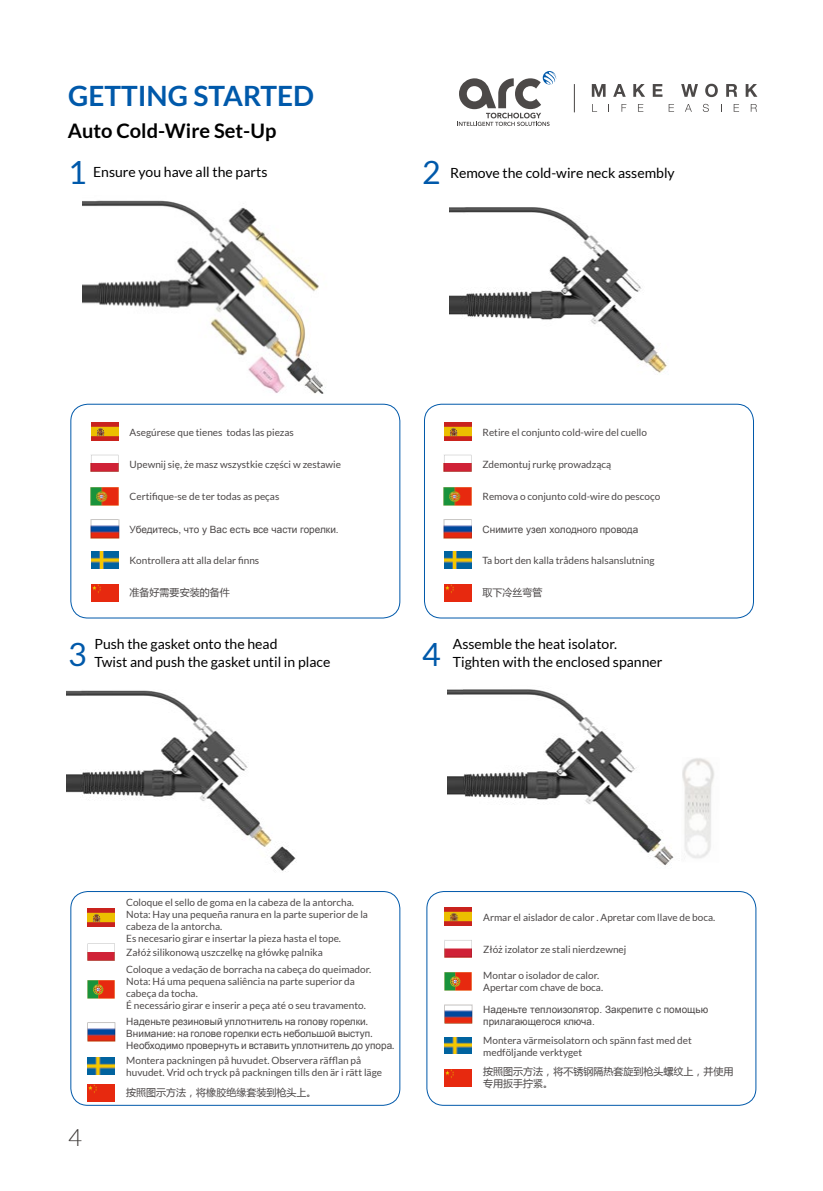
<style>
.page{position:relative;width:823px;height:1191px;background:#fff}
.page>*{position:absolute;margin:0;border:0;box-sizing:border-box;transform-origin:0 0}
.t1{font:32px "Lato";color:#0059aa}
.t2{font:700 28px "Lato";color:#0059aa}
.t3{font:300 24px "Lato";color:#3e3a39}
.t4{font:700 20px "Lato";color:#000}
.t5{font:14px/18px "Lato";color:#000}
.t6{font:10px/12px "Lato";color:#4c4848}
.t7{font:10px/12px "Arial";color:#4c4848}
.t8{font:10px/12px "Microsoft Ya Hei";color:#4c4848}
.s1{font-family:"Lato"}
</style>
<div class="page">
<img style="left:83px;top:200px;width:243px;height:194px">
<img style="left:66px;top:690px;width:230px;height:182px">
<img style="left:447px;top:689px;width:227px;height:176px">
<img style="left:449px;top:207px;width:218px;height:166px">
<svg style="left:573px;top:84px;width:1px;height:28px"></svg>
<svg style="left:457px;top:71px;width:99px;height:55px"></svg>
<svg style="left:591px;top:84px;width:14px;height:13px"></svg>
<svg style="left:613px;top:84px;width:12px;height:13px"></svg>
<svg style="left:633px;top:84px;width:11px;height:13px"></svg>
<svg style="left:652px;top:84px;width:10px;height:13px"></svg>
<svg style="left:681px;top:84px;width:16px;height:13px"></svg>
<svg style="left:705px;top:84px;width:12px;height:13px"></svg>
<svg style="left:726px;top:84px;width:10px;height:13px"></svg>
<svg style="left:745px;top:84px;width:12px;height:13px"></svg>
<svg style="left:621px;top:104px;width:5px;height:8px"></svg>
<svg style="left:638px;top:104px;width:5px;height:8px"></svg>
<svg style="left:668px;top:104px;width:5px;height:8px"></svg>
<svg style="left:685px;top:104px;width:6px;height:8px"></svg>
<svg style="left:702px;top:104px;width:6px;height:8px"></svg>
<svg style="left:733px;top:104px;width:5px;height:8px"></svg>
<svg style="left:750px;top:104px;width:6px;height:8px"></svg>
<img style="left:91px;top:422px;width:27px;height:18px">
<img style="left:444px;top:422px;width:27px;height:18px">
<img style="left:91px;top:487px;width:27px;height:18px">
<img style="left:443px;top:487px;width:28px;height:18px">
<img style="left:91px;top:584px;width:27px;height:17px">
<img style="left:444px;top:584px;width:27px;height:17px">
<img style="left:91px;top:552px;width:27px;height:16px">
<img style="left:444px;top:552px;width:27px;height:16px">
<svg style="left:91px;top:455px;width:27px;height:17px"></svg>
<svg style="left:444px;top:455px;width:27px;height:17px"></svg>
<img style="left:91px;top:519px;width:28px;height:19px">
<svg style="left:91px;top:520px;width:27px;height:18px"></svg>
<img style="left:443px;top:519px;width:28px;height:19px">
<svg style="left:444px;top:520px;width:27px;height:18px"></svg>
<img style="left:88px;top:908px;width:27px;height:18px">
<img style="left:88px;top:980px;width:27px;height:18px">
<img style="left:88px;top:1084px;width:27px;height:17px">
<img style="left:88px;top:1057px;width:27px;height:17px">
<svg style="left:88px;top:943px;width:27px;height:17px"></svg>
<img style="left:87px;top:1022px;width:28px;height:19px">
<svg style="left:88px;top:1022px;width:27px;height:18px"></svg>
<img style="left:444px;top:907px;width:27px;height:18px">
<img style="left:444px;top:972px;width:27px;height:18px">
<img style="left:444px;top:1069px;width:27px;height:17px">
<img style="left:444px;top:1037px;width:27px;height:16px">
<svg style="left:444px;top:940px;width:27px;height:17px"></svg>
<img style="left:444px;top:1004px;width:28px;height:19px">
<svg style="left:444px;top:1005px;width:27px;height:18px"></svg>
<img style="left:682px;top:758px;width:32px;height:101px">
<div style="left:71px;top:404px;width:329px;height:214px;border:1px solid #0059aa;border-radius:17px"></div>
<div style="left:71px;top:891px;width:329px;height:214px;border:1px solid #0059aa;border-radius:17px"></div>
<div style="left:426px;top:891px;width:329px;height:214px;border:1px solid #0059aa;border-radius:17px"></div>
<div style="left:424px;top:404px;width:329px;height:214px;border:1px solid #0059aa;border-radius:17px"></div>
<h2 class="t2" style="left:68px;top:80px;width:247px">GETTING STARTED</h2>
<h3 class="t4" style="left:68px;top:120px;width:210px">Auto Cold-Wire Set-Up</h3>
<h1 class="t1" style="left:68px;top:155px;width:20px">1</h1>
<h3 class="t5" style="left:93px;top:163px;width:176px">Ensure you have all the parts</h3>
<h1 class="t1" style="left:422px;top:155px;width:20px">2</h1>
<h3 class="t5" style="left:450px;top:163px;width:226px">Remove the cold-wire neck assembly</h3>
<p class="t6" style="left:129px;top:426px;width:166px">Asegúrese que tienes todas las piezas</p>
<p class="t6" style="left:482px;top:426px;width:166px">Retire el conjunto cold-wire del cuello</p>
<p class="t6" style="left:129px;top:458px;width:213px">Upewnij się, że masz wszystkie części w zestawie</p>
<p class="t6" style="left:482px;top:458px;width:130px">Zdemontuj rurkę prowadzącą</p>
<p class="t6" style="left:129px;top:491px;width:151px">Certifique-se de ter todas as peças</p>
<p class="t6" style="left:482px;top:491px;width:179px">Remova o conjunto cold-wire do pescoço</p>
<p class="t7" style="left:129px;top:524px;width:210px">Убедитесь, что у Вас есть все части горелки.</p>
<p class="t7" style="left:482px;top:524px;width:157px">Снимите узел холодного провода</p>
<p class="t6" style="left:129px;top:555px;width:131px">Kontrollera att alla delar finns</p>
<p class="t6" style="left:482px;top:555px;width:173px">Ta bort den kalla trådens halsanslutning</p>
<p class="t8" style="left:129px;top:586px;width:101px">准备好需要安装的备件</p>
<p class="t8" style="left:482px;top:586px;width:61px">取下冷丝弯管</p>
<h1 class="t1" style="left:68px;top:636px;width:20px">3</h1>
<h3 class="t5" style="left:94px;top:635px;width:237px">Push the gasket onto the head<br>Twist and push the gasket until in place</h3>
<h1 class="t1" style="left:422px;top:636px;width:20px">4</h1>
<h3 class="t5" style="left:452px;top:635px;width:211px">Assemble the heat isolator.<br>Tighten with the enclosed spanner</h3>
<h3 class="t3" style="left:68px;top:1124px;width:15px">4</h3>
<p class="t6" style="left:126px;top:896px;width:243px">Coloque el sello de goma en la cabeza de la antorcha.<br>Nota: Hay una pequeña ranura en la parte superior de la cabeza de la antorcha.<br>Es necesario girar e insertar la pieza hasta el tope.</p>
<p class="t6" style="left:126px;top:944px;width:246px;line-height:16.8px">Załóż silikonową uszczelkę na główkę palnika<br>Coloque a vedação de borracha na cabeça do queimador.</p>
<p class="t6" style="left:126px;top:975px;width:241px">Nota: Há uma pequena saliência na parte superior da cabeça da tocha.<br>É necessário girar e inserir a peça até o seu travamento.</p>
<p class="t7" style="left:126px;top:1015px;width:269px">Наденьте резиновый уплотнитель на голову горелки<span class="s1">.<br></span>Внимание<span class="s1">:</span> на голове горелки есть небольшой выступ<span class="s1">.<br></span>Необходимо провернуть и вставить уплотнитель до упора<span class="s1">.</span></p>
<p class="t6" style="left:126px;top:1054px;width:257px">Montera packningen på huvudet. Observera räfflan på huvudet. Vrid och tryck på packningen tills den är i rätt läge</p>
<p class="t8" style="left:126px;top:1085px;width:191px">按照图示方法，将橡胶绝缘套装到枪头上。</p>
<p class="t6" style="left:483px;top:911px;width:233px">Armar el aislador de calor . Apretar com llave de boca.</p>
<p class="t6" style="left:483px;top:943px;width:144px">Złóż izolator ze stali nierdzewnej</p>
<p class="t6" style="left:483px;top:969px;width:121px">Montar o isolador de calor.<br>Apertar com chave de boca.</p>
<p class="t7" style="left:483px;top:1003px;width:226px">Наденьте теплоизолятор. Закрепите с помощью прилагающегося ключа.</p>
<p class="t6" style="left:483px;top:1034px;width:210px">Montera värmeisolatorn och spänn fast med det medföljande verktyget</p>
<p class="t8" style="left:483px;top:1065px;width:251px">按照图示方法，将不锈钢隔热套旋到枪头螺纹上，并使用专用扳手拧紧。</p>
</div>
